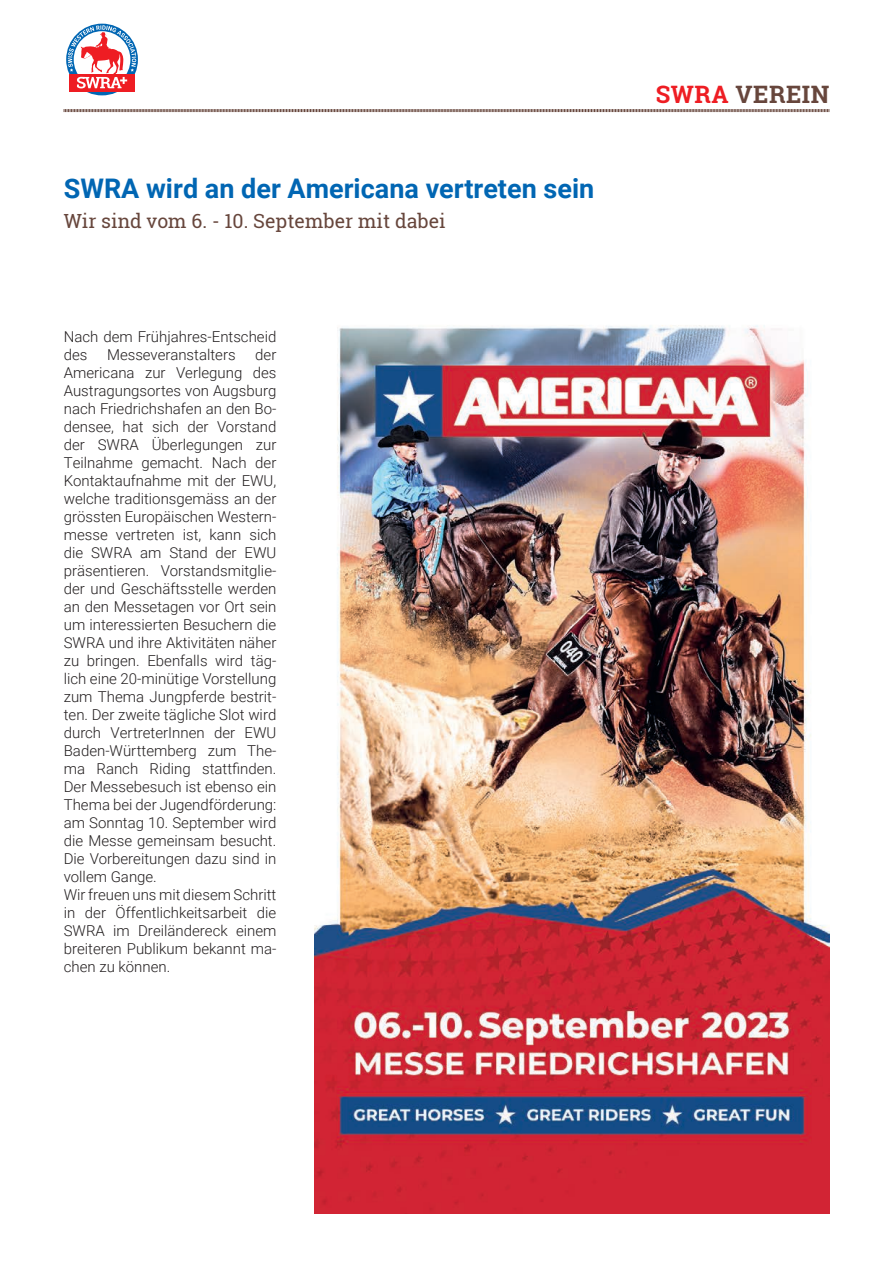
<style>
.page{position:relative;width:893px;height:1263px;background:#fff}
.page>*{position:absolute;margin:0;border:0;box-sizing:border-box;transform-origin:0 0}
.t1{font:700 27px "Roboto";color:#0166b3}
.t2{font:700 24px "Roboto Slab";letter-spacing:.02em;color:#67463c}
.t3{font:19.5px "Roboto Slab";color:#67463c}
.t4{font:300 15px/18px "Roboto";color:#231f20}
.s1{color:#ee1d23}
</style>
<div class="page">
<img style="left:315px;top:325px;width:514px;height:888px">
<svg style="left:63px;top:109px;width:766px;height:4px"></svg>
<svg style="left:66px;top:23px;width:72px;height:73px"></svg>
<h1 class="t1" style="left:64px;top:170px;width:532px">SWRA wird an der Americana vertreten sein</h1>
<h3 class="t3" style="left:64px;top:208px;width:383px">Wir sind vom 6. - 10. September mit dabei</h3>
<p class="t4" style="left:64px;top:327px;width:214px">Nach dem Frühjahres-Entscheid des</p>
<p class="t4" style="left:64px;top:345px;width:214px;text-indent:191px">der<br>Americana zur Verlegung des<br>Austragungsortes von Augsburg nach Friedrichshafen an den Bo&shy;densee, hat sich der Vorstand der SWRA Überlegungen zur<br>Teilnahme gemacht. Nach der<br>Kontaktaufnahme mit der EWU, welche traditionsgemäss an der grössten Europäischen Western&shy;messe vertreten ist, kann sich die SWRA am Stand der EWU präsentieren. Vorstandsmitglie&shy;der und Geschäftsstelle werden an den Messetagen vor Ort sein um interessierten Besuchern die<br>SWRA und ihre Aktivitäten näher zu bringen. Ebenfalls wird täg&shy;lich eine 20-minütige Vorstellung zum Thema Jungpferde bestrit&shy;ten. Der zweite tägliche Slot wird durch VertreterInnen der EWU<br>Baden-Württemberg zum The&shy;ma Ranch Riding stattfinden.<br>Der Messebesuch ist ebenso ein<br>Thema bei der Jugendförderung: am Sonntag 10. September wird die Messe gemeinsam besucht.<br>Die Vorbereitungen dazu sind in vollem Gange.<br>Wir freuen uns mit diesem Schritt in der Öffentlichkeitsarbeit die<br>SWRA im Dreiländereck einem breiteren Publikum bekannt ma&shy;chen zu können.</p>
<p class="t4" style="left:107px;top:345px;width:130px">Messeveranstalters</p>
<h2 class="t2" style="left:656px;top:78px;width:175px"><span class="s1">SWRA</span> VEREIN</h2>
</div>
